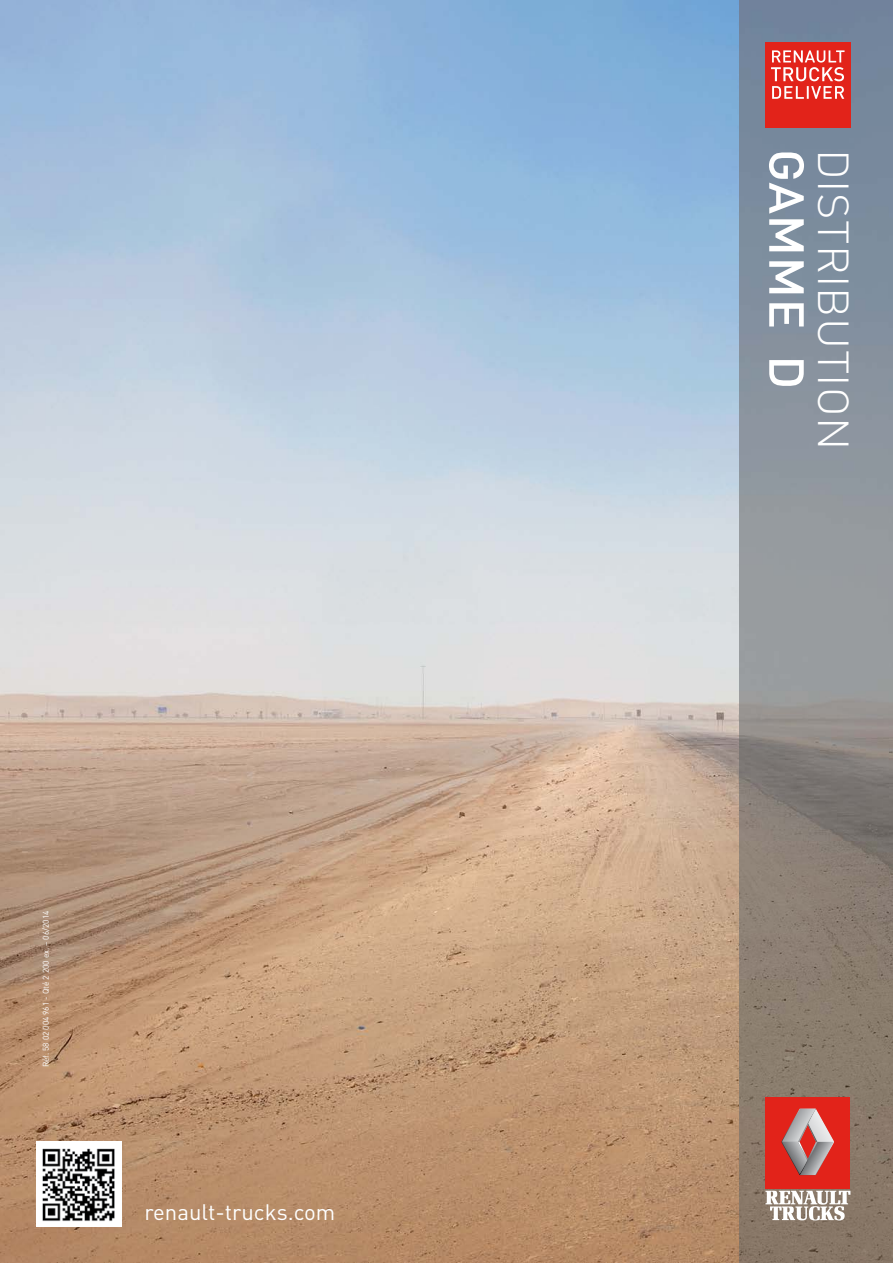
<style>
.page{position:relative;width:893px;height:1263px;background:#fff}
.page>*{position:absolute;margin:0;border:0;box-sizing:border-box;transform-origin:0 0}
.t1{font:500 48.45px "DIN Pro";letter-spacing:.01em;color:#fff;scale:1.05 1}
.t2{font:300 42.75px "DIN Pro";letter-spacing:.01em;color:#fff;scale:1.05 1}
.t3{font:22.2px "DIN Pro";color:#fff}
.t4{font:8.25px "DIN Pro";color:#fff}
</style>
<div class="page">
<img style="left:0;top:0;width:893px;height:1263px">
<div style="left:765px;top:1097px;width:85px;height:91px;background:#e2231a"></div>
<svg style="left:765px;top:1191px;width:85px;height:29px"></svg>
<svg style="left:782px;top:1109px;width:52px;height:66px"></svg>
<div style="left:765px;top:43px;width:85px;height:85px;background:#e2231a"></div>
<svg style="left:771px;top:50px;width:73px;height:49px"></svg>
<img style="left:36px;top:1142px;width:85px;height:85px">
<p class="t4" style="left:40px;top:1067px;width:158px;rotate:-90deg">réf. 58 02 004 961 - qté 2 200 ex. – 06/2014</p>
<h3 class="t3" style="left:145px;top:1197px;width:192px">renault-trucks.com</h3>
<h1 class="t1" style="left:820px;top:149px;width:230px;rotate:90deg">gaMME D</h1>
<h2 class="t2" style="left:863px;top:149px;width:288px;rotate:90deg">DIstRIButIOn</h2>
</div>
